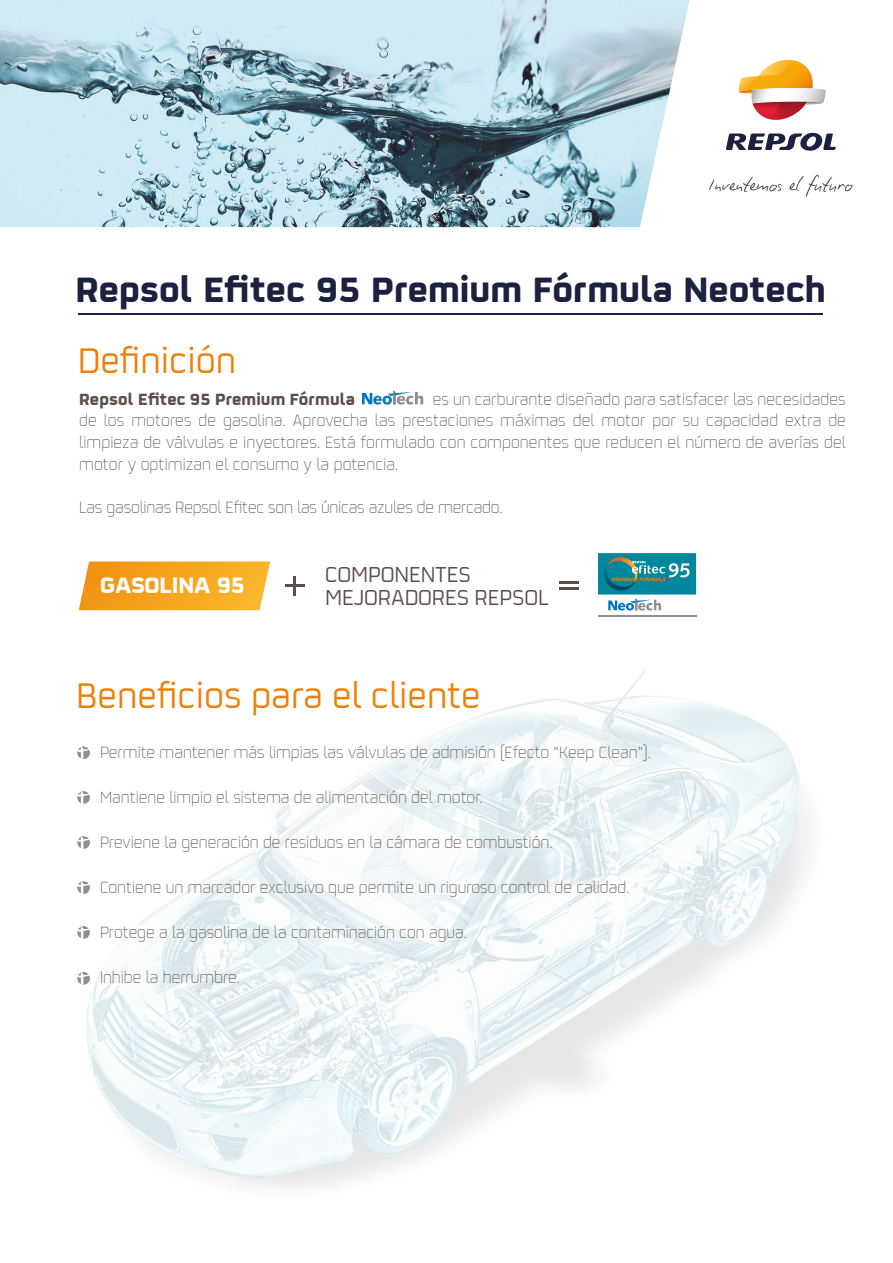
<style>
.page{position:relative;width:893px;height:1263px;background:#fff}
.page>*{position:absolute;margin:0;border:0;box-sizing:border-box;transform-origin:0 0}
.t1{font:39.45px "Repsol";color:#ee8005}
.t2{font:700 39px "Repsol";color:#1b213f}
.t3{font:700 24.75px "Repsol";letter-spacing:-.01em;color:#fff}
.t4{font:24px/22.4px "Repsol";letter-spacing:-.005em;color:#5c4e48}
.t5{font:300 18px/21.6px "Repsol";color:#5c4e48;text-align:justify}
.t6{font:700 18px "Repsol";letter-spacing:.005em;color:#5c4e48}
</style>
<div class="page">
<img style="left:87px;top:670px;width:724px;height:519px">
<hr style="left:78px;top:314px;width:745px;height:1px;background:#1b213f">
<svg style="left:77px;top:747px;width:21px;height:12px"></svg>
<svg style="left:77px;top:791px;width:21px;height:13px"></svg>
<svg style="left:77px;top:836px;width:21px;height:13px"></svg>
<svg style="left:77px;top:882px;width:21px;height:12px"></svg>
<svg style="left:77px;top:926px;width:21px;height:13px"></svg>
<svg style="left:77px;top:972px;width:21px;height:13px"></svg>
<img style="left:0;top:0;width:690px;height:227px">
<svg style="left:709px;top:175px;width:144px;height:22px"></svg>
<svg style="left:738px;top:60px;width:88px;height:60px"></svg>
<svg style="left:726px;top:132px;width:110px;height:19px"></svg>
<svg style="left:362px;top:390px;width:61px;height:15px"></svg>
<svg style="left:79px;top:561px;width:191px;height:49px;background:#f6a92d"></svg>
<hr style="left:293px;top:576px;width:3px;height:20px;background:#5c4e48">
<hr style="left:285px;top:584px;width:20px;height:3px;background:#5c4e48">
<hr style="left:559px;top:587px;width:20px;height:3px;background:#5c4e48">
<hr style="left:559px;top:581px;width:20px;height:3px;background:#5c4e48">
<hr style="left:598px;top:615px;width:98px;height:2px;background:#8e8f90">
<div style="left:598px;top:553px;width:98px;height:41px;background:#00869d"></div>
<svg style="left:602px;top:557px;width:88px;height:53px"></svg>
<h2 class="t2" style="left:76px;top:257px;width:752px">Repsol Efitec 95 Premium Fórmula Neotech</h2>
<h1 class="t1" style="left:78px;top:334px;width:160px">Definición</h1>
<p class="t6" style="left:79px;top:384px;width:277px">Repsol Efitec 95 Premium Fórmula</p>
<p class="t5" style="left:79px;top:387px;width:768px;text-indent:354px">es un carburante diseñado para satisfacer las necesidades de los motores de gasolina. Aprovecha las prestaciones máximas del motor por su capacidad extra de limpieza de válvulas e inyectores. Está formulado con componentes que reducen el número de averías del motor y optimizan el consumo y la potencia.</p>
<p class="t5" style="left:79px;top:495px;width:425px">Las gasolinas Repsol Efitec son las únicas azules de mercado.</p>
<h3 class="t3" style="left:100px;top:565px;width:146px">GASOLINA 95</h3>
<h3 class="t4" style="left:325px;top:562px;width:225px">COMPONENTES<br>MEJORADORES REPSOL</h3>
<h1 class="t1" style="left:76px;top:668px;width:406px">Beneficios para el cliente</h1>
<p class="t5" style="left:100px;top:740px;width:552px">Permite mantener más limpias las válvulas de admisión (Efecto "Keep Clean").</p>
<p class="t5" style="left:100px;top:785px;width:384px">Mantiene limpio el sistema de alimentación del motor.</p>
<p class="t5" style="left:100px;top:830px;width:454px">Previene la generación de residuos en la cámara de combustión.</p>
<p class="t5" style="left:100px;top:875px;width:531px">Contiene un marcador exclusivo que permite un riguroso control de calidad.</p>
<p class="t5" style="left:100px;top:920px;width:368px">Protege a la gasolina de la contaminación con agua.</p>
<p class="t5" style="left:100px;top:965px;width:141px">Inhibe la herrumbre.</p>
</div>
